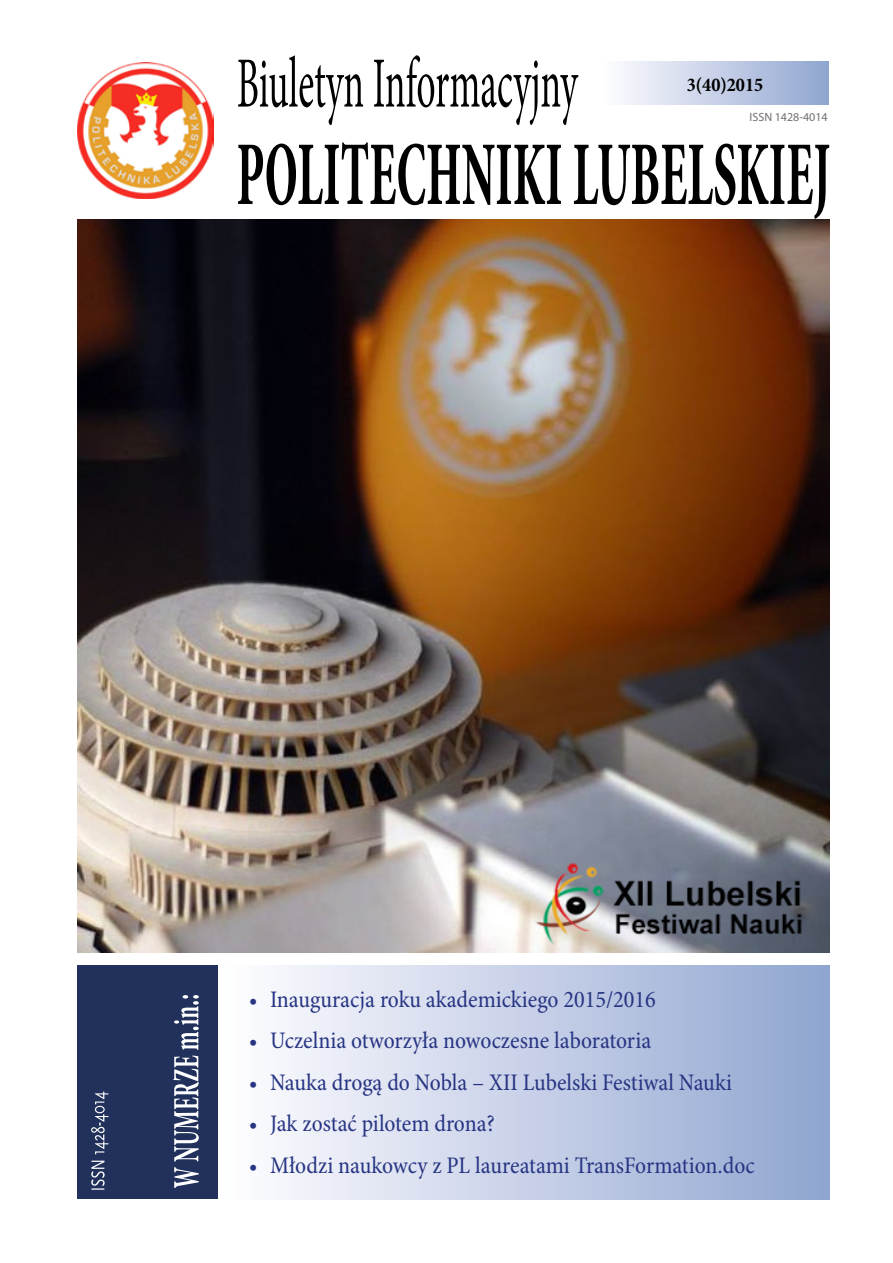
<style>
.page{position:relative;width:893px;height:1263px;background:#fff}
.page>*{position:absolute;margin:0;border:0;box-sizing:border-box;transform-origin:0 0}
.t1{font:condensed 24px "Minion Pro";color:#283583}
.spis_tresci_1{font:700 condensed 19.5px "Minion Pro";color:#000}
.t2{font:12px "Myriad Pro";color:#706f6f}
</style>
<div class="page">
<img style="left:78px;top:219px;width:751px;height:733px">
<div style="left:218px;top:965px;width:611px;height:234px;background:linear-gradient(to right,#fff,#90a5d0)"></div>
<div style="left:77px;top:965px;width:141px;height:234px;background:#21315c"></div>
<svg style="left:173px;top:995px;width:26px;height:193px"></svg>
<svg style="left:91px;top:1091px;width:17px;height:99px"></svg>
<img style="left:78px;top:63px;width:136px;height:136px">
<svg style="left:238px;top:142px;width:591px;height:77px"></svg>
<svg style="left:238px;top:55px;width:340px;height:70px"></svg>
<div style="left:600px;top:61px;width:228px;height:43px;background:linear-gradient(to right,#fffeff,#91a6d1)"></div>
<p class="spis_tresci_1" style="left:687px;top:73px;width:78px">3(40)2015</p>
<p class="t2" style="left:750px;top:111px;width:80px">ISSN 1428-4014</p>
<p class="t1" style="left:249px;top:985px;width:409px">• Inauguracja roku akademickiego 2015/2016</p>
<p class="t1" style="left:249px;top:1026px;width:404px">• Uczelnia otworzyła nowoczesne laboratoria</p>
<p class="t1" style="left:249px;top:1068px;width:485px">• Nauka drogą do Nobla – XII Lubelski Festiwal Nauki</p>
<p class="t1" style="left:249px;top:1109px;width:248px">• Jak zostać pilotem drona?</p>
<p class="t1" style="left:249px;top:1151px;width:508px">• Młodzi naukowcy z PL laureatami TransFormation.doc</p>
</div>
